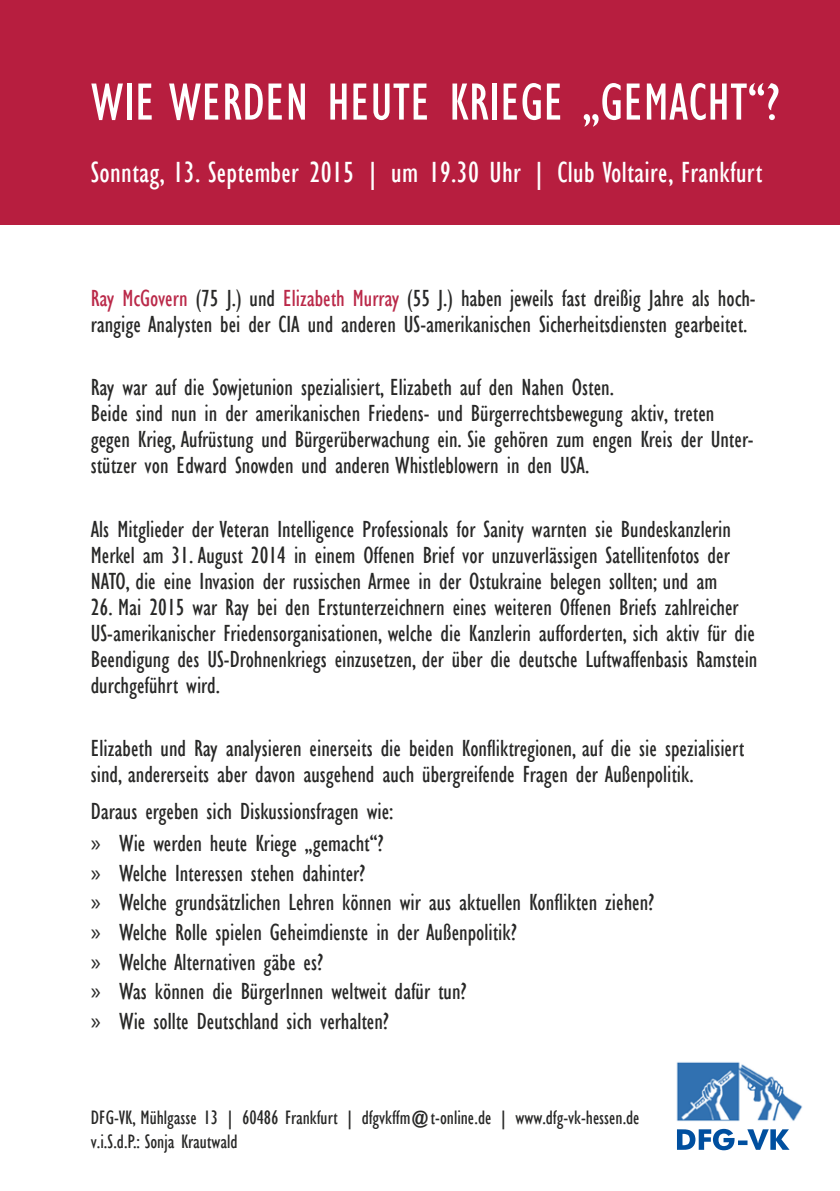
<style>
.page{position:relative;width:840px;height:1191px;background:#fff}
.page>*{position:absolute;margin:0;border:0;box-sizing:border-box;transform-origin:0 0}
.t1{font:condensed 54px "Gill Sans";letter-spacing:.01em;color:#fff}
.t2{font:condensed 30px "Gill Sans";letter-spacing:.01em;color:#fff}
.t3{font:condensed 24px/26px "Gill Sans";color:#282827}
.t4{font:condensed 20px/24px "Gill Sans";color:#282827}
.s1{color:#ba2949}
.s2{font-family:"Myriad Pro";font-stretch:normal}
</style>
<div class="page">
<div style="left:0;top:0;width:839px;height:224px;background:#b71e3f"></div>
<img style="left:676px;top:1062px;width:127px;height:59px">
<svg style="left:677px;top:1128px;width:112px;height:22px"></svg>
<h1 class="t1" style="left:91px;top:70px;width:689px">WIE WERDEN HEUTE KRIEGE „GEMACHT“?</h1>
<p class="t2" style="left:91px;top:155px;width:672px">Sonntag, 13. September 2015 | um 19.30 Uhr | Club Voltaire, Frankfurt</p>
<p class="t3" style="left:91px;top:285px;width:666px"><span class="s1">Ray McGovern</span> (75 J.) und <span class="s1">Elizabeth Murray</span> (55 J.) haben jeweils fast dreißig Jahre als hoch&shy;rangige Analysten bei der CIA und anderen US-amerikanischen Sicherheitsdiensten gearbeitet.</p>
<p class="t3" style="left:91px;top:374px;width:664px">Ray war auf die Sowjetunion spezialisiert, Elizabeth auf den Nahen Osten.<br>Beide sind nun in der amerikanischen Friedens- und Bürgerrechtsbewegung aktiv, treten gegen Krieg, Aufrüstung und Bürgerüberwachung ein. Sie gehören zum engen Kreis der Unter&shy;stützer von Edward Snowden und anderen Whistleblowern in den USA.</p>
<p class="t3" style="left:91px;top:516px;width:641px;text-align:justify">Als Mitglieder der Veteran Intelligence Professionals for Sanity warnten sie Bundeskanzlerin Merkel am 31. August 2014 in einem Offenen Brief vor unzuverlässigen Satellitenfotos der NATO, die eine Invasion der russischen Armee in der Ostukraine belegen sollten; und am</p>
<p class="t3" style="left:91px;top:594px;width:667px">26. Mai 2015 war Ray bei den Erstunterzeichnern eines weiteren Offenen Briefs zahlreicher US-amerikanischer Friedensorganisationen, welche die Kanzlerin aufforderten, sich aktiv für die Beendigung des US-Drohnenkriegs einzusetzen, der über die deutsche Luftwaffenbasis Ramstein durchgeführt wird.</p>
<p class="t3" style="left:91px;top:735px;width:654px">Elizabeth und Ray analysieren einerseits die beiden Konfliktregionen, auf die sie spezialisiert sind, andererseits aber davon ausgehend auch übergreifende Fragen der Außenpolitik.</p>
<p class="t3" style="left:91px;top:796px;width:564px;line-height:30px">Daraus ergeben sich Diskussionsfragen wie:<br><span class="s2">»</span> Wie werden heute Kriege „gemacht“?<br><span class="s2">»</span> Welche Interessen stehen dahinter?<br><span class="s2">»</span> Welche grundsätzlichen Lehren können wir aus aktuellen Konflikten ziehen? <span class="s2">»</span> Welche Rolle spielen Geheimdienste in der Außenpolitik?<br><span class="s2">»</span> Welche Alternativen gäbe es?<br><span class="s2">»</span> Was können die BürgerInnen weltweit dafür tun?<br><span class="s2">»</span> Wie sollte Deutschland sich verhalten?</p>
<p class="t4" style="left:91px;top:1105px;width:550px">DFG-VK, Mühlgasse 13 | 60486 Frankfurt | dfgvkffm@t-online.de | www.dfg-vk-hessen.de v.i.S.d.P.: Sonja Krautwald</p>
</div>
